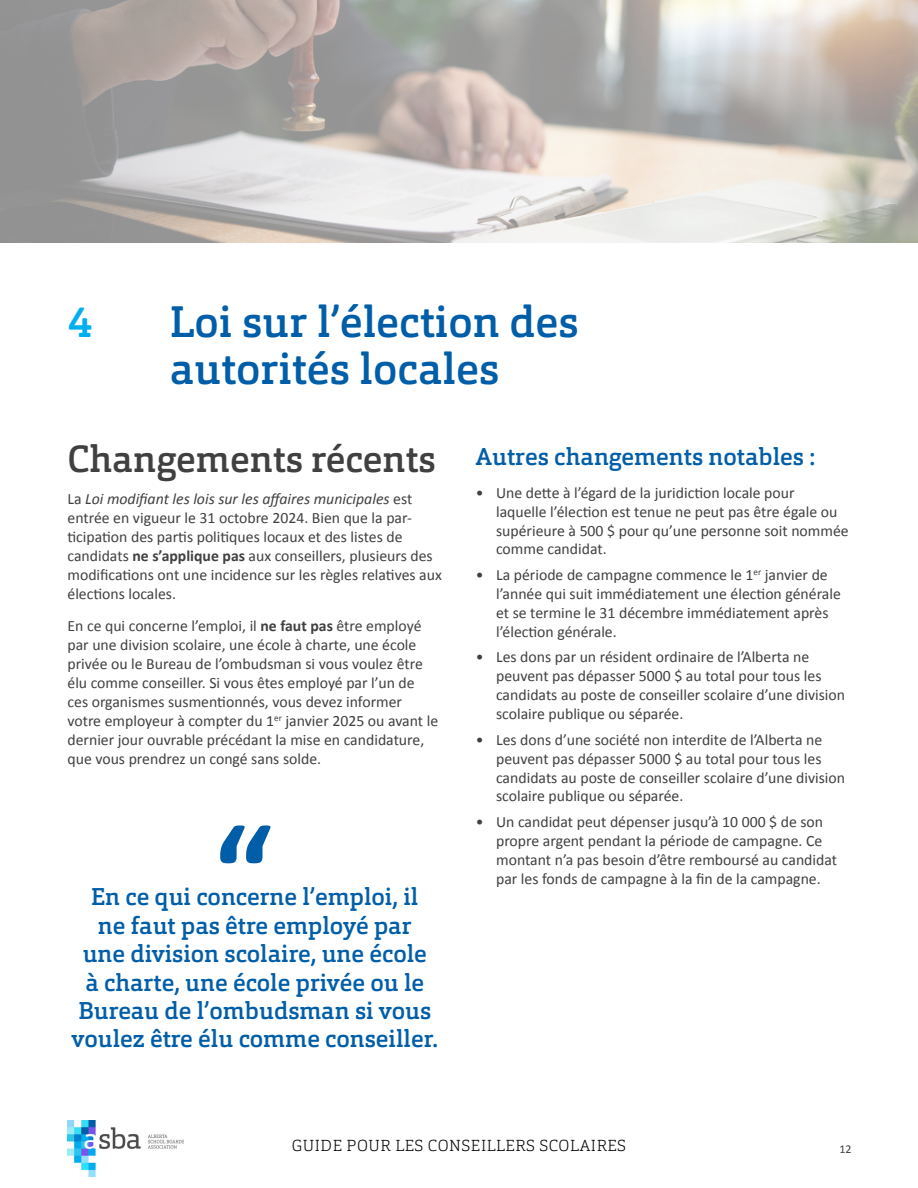
<style>
.page{position:relative;width:918px;height:1188px;background:#fff}
.page>*{position:absolute;margin:0;border:0;box-sizing:border-box;transform-origin:0 0}
.t1{font:500 43.5px/46.5px "Orgon Slab";color:#005ea8}
.t2{font:500 43.5px "Orgon Slab";color:#00afef}
.t3{font:500 37.35px "Orgon Slab";color:#404040}
.t4{font:500 24px/28.5px "Orgon Slab";color:#005ea8;text-align:center}
.Body{font:15.75px/18.9px "Calibri";color:#404040}
.t5{font:200 15.75px "Orgon Slab";letter-spacing:.035em;color:#000}
.t6{font:12px "Calibri";color:#404040}
.s1{font-style:italic}
.s2{font-weight:700}
</style>
<div class="page">
<img style="left:68px;top:1120px;width:116px;height:57px">
<img style="left:0;top:0;width:918px;height:243px">
<svg style="left:220px;top:825px;width:51px;height:38px"></svg>
<h1 class="t2" style="left:68px;top:294px;width:26px">4</h1>
<h1 class="t1" style="left:170px;top:299px;width:410px">Loi sur l’élection des autorités locales</h1>
<h2 class="t3" style="left:68px;top:435px;width:370px">Changements récents</h2>
<p class="Body" style="left:68px;top:489px;width:376px">La <span class="s1">Loi modifiant les lois sur les affaires municipales</span> est entrée en vigueur le 31 octobre 2024. Bien que la par&shy;ticipation des partis politiques locaux et des listes de candidats <span class="s2">ne s’applique pas</span> aux conseillers, plusieurs des modifications ont une incidence sur les règles relatives aux élections locales.</p>
<p class="Body" style="left:68px;top:616px;width:372px">En ce qui concerne l’emploi, il <span class="s2">ne faut pas</span> être employé par une division scolaire, une école à charte, une école privée ou le Bureau de l’ombudsman si vous voulez être élu comme conseiller. Si vous êtes employé par l’un de ces organismes susmentionnés, vous devez informer votre employeur à compter du 1<sup>er</sup> janvier 2025 ou avant le dernier jour ouvrable précédant la mise en candidature, que vous prendrez un congé sans solde.</p>
<h3 class="t4" style="left:72px;top:882px;width:368px">En ce qui concerne l’emploi, il<br>ne faut pas être employé par<br>une division scolaire, une école<br>à charte, une école privée ou le<br>Bureau de l’ombudsman si vous voulez être élu comme conseiller.</h3>
<h3 class="t4" style="left:476px;top:443px;width:341px">Autres changements notables :</h3>
<p class="Body" style="left:496px;top:483px;width:354px;text-indent:-20px">• Une dette à l’égard de la juridiction locale pour laquelle l’élection est tenue ne peut pas être égale ou supérieure à 500 $ pour qu’une personne soit nommée comme candidat.</p>
<p class="Body" style="left:496px;top:565px;width:346px;text-indent:-20px">• La période de campagne commence le 1<sup>er</sup> janvier de l’année qui suit immédiatement une élection générale et se termine le 31 décembre immédiatement après l’élection générale.</p>
<p class="Body" style="left:496px;top:647px;width:351px;text-indent:-20px">• Les dons par un résident ordinaire de l’Alberta ne peuvent pas dépasser 5000 $ au total pour tous les candidats au poste de conseiller scolaire d’une division scolaire publique ou séparée.</p>
<p class="Body" style="left:496px;top:730px;width:351px;text-indent:-20px">• Les dons d’une société non interdite de l’Alberta ne peuvent pas dépasser 5000 $ au total pour tous les candidats au poste de conseiller scolaire d’une division scolaire publique ou séparée.</p>
<p class="Body" style="left:496px;top:812px;width:343px;text-indent:-20px">• Un candidat peut dépenser jusqu’à 10 000 $ de son propre argent pendant la période de campagne. Ce montant n’a pas besoin d’être remboursé au candidat par les fonds de campagne à la fin de la campagne.</p>
<p class="t5" style="left:292px;top:1136px;width:336px">GUIDE POUR LES CONSEILLERS SCOLAIRES</p>
<p class="t6" style="left:840px;top:1141px;width:14px">12</p>
</div>
